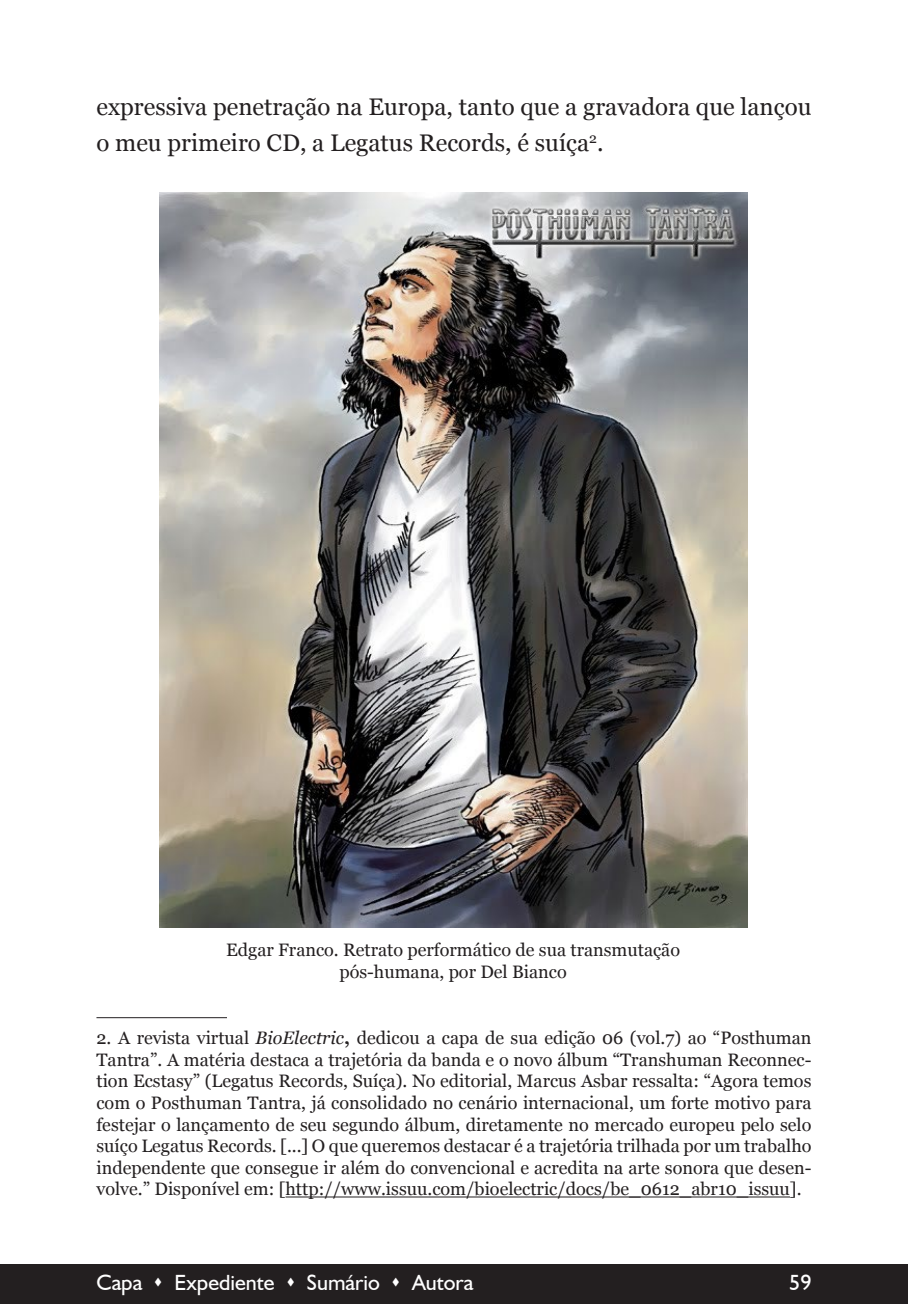
<style>
.page{position:relative;width:908px;height:1304px;background:#fff}
.page>*{position:absolute;margin:0;border:0;box-sizing:border-box;transform-origin:0 0}
.t1{font:24px/36px "Georgia";color:#231f20}
.t2{font:22px "Humanist 521 BT";color:#fff}
.t3{font:18px/21.6px "Georgia";color:#231f20;text-align:justify}
.s1{font-style:italic}
.s2{font-weight:700}
</style>
<div class="page">
<div style="left:0;top:1264px;width:907px;height:40px;background:#231f20"></div>
<hr style="left:285px;top:1196px;width:504px;height:1px;background:#231f20">
<hr style="left:96px;top:1017px;width:131px;height:1px;background:#231f20">
<img style="left:159px;top:193px;width:587px;height:734px">
<p class="t1" style="left:96px;top:87px;width:716px">expressiva penetração na Europa, tanto que a gravadora que lançou o meu primeiro CD, a Legatus Records, é suíça<sup>2</sup>.</p>
<p class="t3" style="left:226px;top:938px;width:455px">Edgar Franco. Retrato performático de sua transmutação</p>
<p class="t3" style="left:339px;top:960px;width:229px">pós-humana, por Del Bianco</p>
<p class="t3" style="left:96px;top:1026px;width:716px">2. A revista virtual <span class="s1">BioElectric</span><span class="s2">,</span> dedicou a capa de sua edição 06 (vol.7) ao “Posthuman Tantra”. A matéria destaca a trajetória da banda e o novo álbum “Transhuman Reconnec&shy;tion Ecstasy” (Legatus Records, Suíça). No editorial, Marcus Asbar ressalta: “Agora temos com o Posthuman Tantra, já consolidado no cenário internacional, um forte motivo para festejar o lançamento de seu segundo álbum, diretamente no mercado europeu pelo selo suíço Legatus Records. [...] O que queremos destacar é a trajetória trilhada por um trabalho independente que consegue ir além do convencional e acredita na arte sonora que desen&shy;volve.” Disponível em: [http://www.issuu.com/bioelectric/docs/be_0612_abr10_issuu].</p>
<p class="t2" style="left:96px;top:1269px;width:378px">Capa ▲ Expediente ▲ Sumário ▲ Autora</p>
<p class="t2" style="left:788px;top:1268px;width:24px">59</p>
</div>
